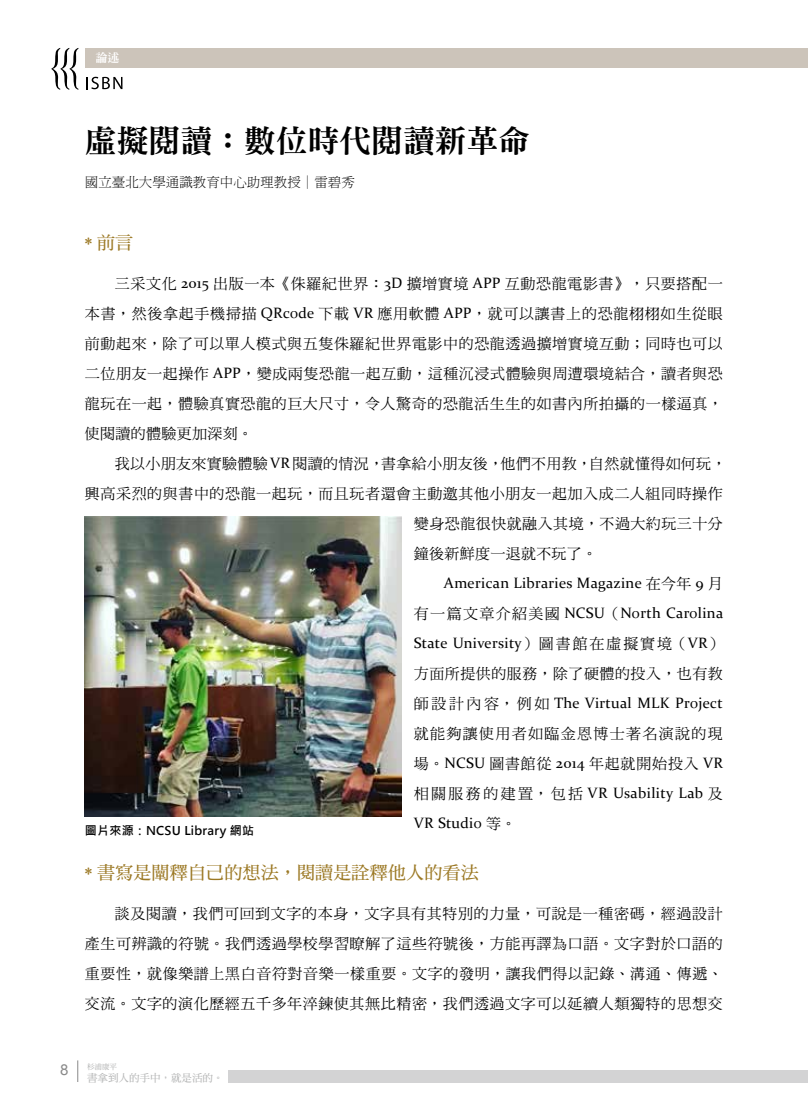
<style>
.page{position:relative;width:808px;height:1106px;background:#fff}
.page>*{position:absolute;margin:0;border:0;box-sizing:border-box;transform-origin:0 0}
.t1{font:31.5px "DF Ming Std W9";color:#000}
.t2{font:18px "DF Ming Std W7";letter-spacing:.01em;color:#9c7925}
.t3{font:15px/30px "DF Ming Std W5";letter-spacing:.04em;color:#000;text-align:justify}
.t4{font:15px/30px "Constantia";letter-spacing:.02em;color:#000;text-align:justify}
.t5{font:15px "DF Ming Std W5";letter-spacing:.02em;color:#000}
.t6{font:15px/30px "DF Ming Std W5";letter-spacing:.09em;color:#000}
.t7{font:13.5px "DF Ming Std W3";color:#000}
.t8{font:700 12px "Microsoft Jheng Hei";letter-spacing:.02em;color:#000}
.t9{font:12px "DF Ming Std W9";color:#fff}
.t10{font:10.5px "DF Ming Bd HK BF";color:#b5b6b6}
.t11{font:7.5px "DF Ming Bd HK BF";color:#b5b6b6}
.s1{font-family:"Constantia"}
.s2{font-family:"DF Ming Std W5"}
</style>
<div class="page">
<svg style="left:77px;top:1060px;width:1px;height:22px"></svg>
<div style="left:229px;top:1069px;width:579px;height:13px;background:#d3d3d4"></div>
<svg style="left:86px;top:77px;width:36px;height:12px"></svg>
<div style="left:85px;top:49px;width:723px;height:19px;background:#ccc4ba"></div>
<svg style="left:51px;top:48px;width:27px;height:42px"></svg>
<img style="left:85px;top:517px;width:316px;height:299px">
<p class="t9" style="left:96px;top:51px;width:25px">論述</p>
<h1 class="t1" style="left:85px;top:124px;width:447px">虛擬閱讀：數位時代閱讀新革命</h1>
<p class="t7" style="left:85px;top:175px;width:272px">國立臺北大學通識教育中心助理教授│雷碧秀</p>
<p class="t2" style="left:85px;top:232px;width:50px">* 前言</p>
<p class="t3" style="left:85px;top:268px;width:639px;text-indent:30px">三采文化 <span class="s1">2015</span> 出版一本《侏羅紀世界：<span class="s1">3D</span> 擴增實境 <span class="s1">APP</span> 互動恐龍電影書》，只要搭配一本書，然後拿起手機掃描 <span class="s1">QRcode</span> 下載 <span class="s1">VR</span> 應用軟體 <span class="s1">APP</span>，就可以讓書上的恐龍栩栩如生從眼前動起來，除了可以單人模式與五隻侏羅紀世界電影中的恐龍透過擴增實境互動；同時也可以二位朋友一起操作 <span class="s1">APP</span>，變成兩隻恐龍一起互動，這種沉浸式體驗與周遭環境結合，讀者與恐龍玩在一起，體驗真實恐龍的巨大尺寸，令人驚奇的恐龍活生生的如書內所拍攝的一樣逼真，使閱讀的體驗更加深刻。</p>
<p class="t5" style="left:115px;top:455px;width:613px">我以小朋友來實驗體驗<span class="s1">VR</span>閱讀的情況，書拿給小朋友後，他們不用教，自然就懂得如何玩，</p>
<p class="t3" style="left:85px;top:478px;width:639px">興高采烈的與書中的恐龍一起玩，而且玩者還會主動邀其他小朋友一起加入成二人組同時操作</p>
<p class="t3" style="left:414px;top:508px;width:310px">變身恐龍很快就融入其境，不過大約玩三十分</p>
<p class="t5" style="left:414px;top:545px;width:185px">鐘後新鮮度一退就不玩了。</p>
<p class="t4" style="left:414px;top:567px;width:311px;text-indent:30px">American Libraries Magazine <span class="s2">在今年</span> 9 <span class="s2">月有一篇文章介紹美國</span> NCSU<span class="s2">（</span>North Carolina State University<span class="s2">）圖書館在虛擬實境（</span>VR<span class="s2">）</span></p>
<p class="t3" style="left:414px;top:658px;width:310px">方面所提供的服務，除了硬體的投入，也有教</p>
<p class="t4" style="left:414px;top:687px;width:310px"><span class="s2">師設計內容，例如</span> The Virtual MLK Project</p>
<p class="t6" style="left:414px;top:718px;width:310px">就能夠讓使用者如臨金恩博士著名演說的現場。<span class="s1">NCSU</span> 圖書館從 <span class="s1">2014</span> 年起就開始投入 <span class="s1">VR</span></p>
<p class="t4" style="left:414px;top:777px;width:310px"><span class="s2">相關服務的建置，包括</span> VR Usability Lab <span class="s2">及<br></span>VR Studio <span class="s2">等。</span></p>
<p class="t2" style="left:85px;top:862px;width:395px">* 書寫是闡釋自己的想法，閱讀是詮釋他人的看法</p>
<p class="t3" style="left:85px;top:898px;width:639px;text-indent:30px">談及閱讀，我們可回到文字的本身，文字具有其特別的力量，可說是一種密碼，經過設計產生可辨識的符號。我們透過學校學習瞭解了這些符號後，方能再譯為口語。文字對於口語的重要性，就像樂譜上黑白音符對音樂一樣重要。文字的發明，讓我們得以記錄、溝通、傳遞、交流。文字的演化歷經五千多年淬鍊使其無比精密，我們透過文字可以延續人類獨特的思想交</p>
<p class="t8" style="left:85px;top:823px;width:171px">圖片來源：NCSU Library 網站</p>
<p class="t11" style="left:87px;top:1062px;width:32px">杉浦康平</p>
<p class="t10" style="left:60px;top:1072px;width:165px"><sup>8</sup> 書拿到人的手中，就是活的。</p>
</div>
